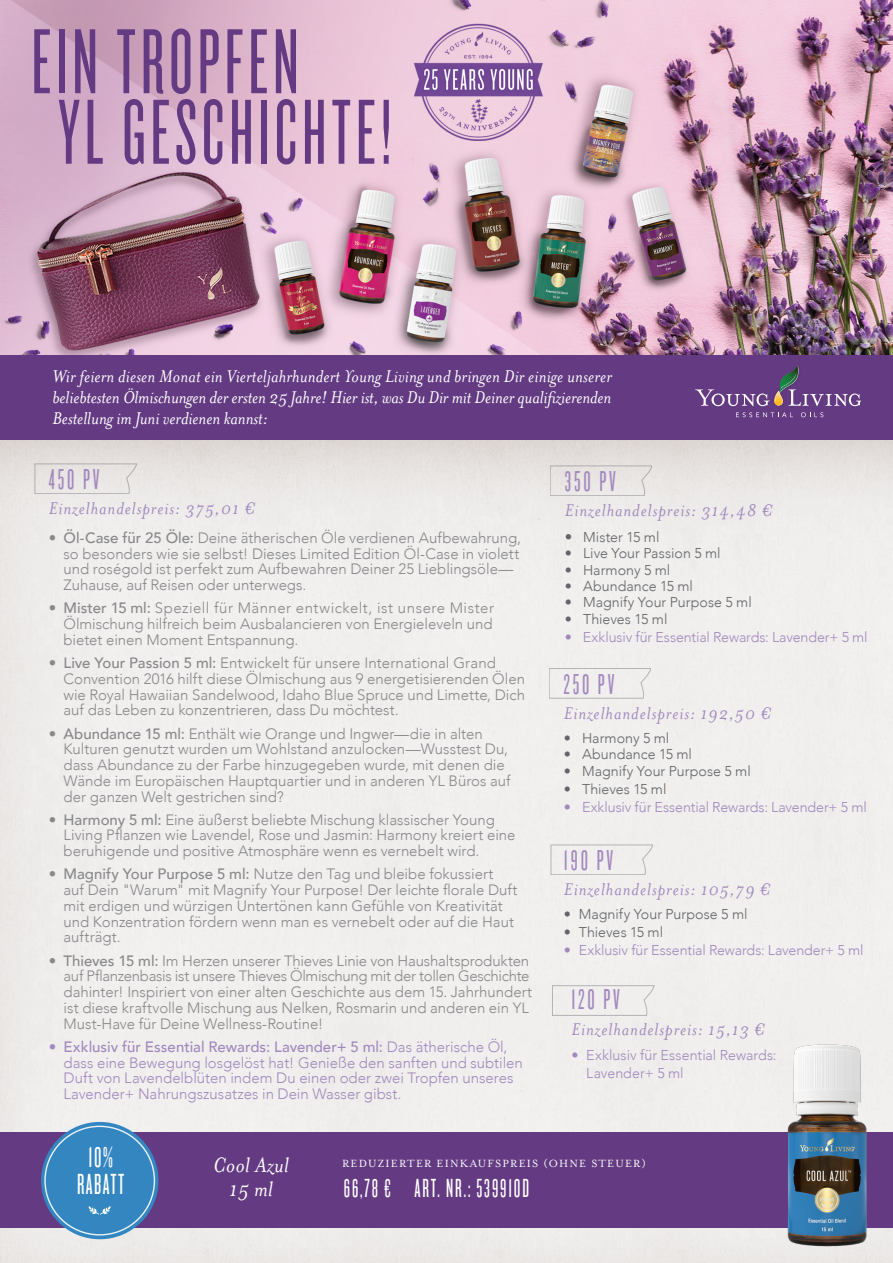
<style>
.page{position:relative;width:893px;height:1263px;background:#fff}
.page>*{position:absolute;margin:0;border:0;box-sizing:border-box;transform-origin:0 0}
.t1{font:96px/70.5px "Knockout 26 Junior Flywght";letter-spacing:.05em;color:#643b83}
.t2{font:30px "Knockout 26 Junior Flywght";letter-spacing:.05em;color:#fff}
.t3{font:29.7px "Knockout 26 Junior Flywght";letter-spacing:.1em;color:#a288be}
.t4{font:27px "Knockout 26 Junior Flywght";letter-spacing:.07em;color:#fff}
.t5{font:italic 24px/24px "Mrs Eaves OT";letter-spacing:.02em;color:#fff;text-align:center}
.t6{font:italic 19.5px/21px "Mrs Eaves OT";color:#fff}
.t7{font:italic 19.5px "Mrs Eaves OT";letter-spacing:.05em;color:#a288be}
.t8{font:300 15px/15.8px "Avenir";color:#88888c}
.t9{font:300 15px/15.8px "Avenir";color:#a288be}
.t10{font:300 14.25px "Avenir";color:#63656a}
.t11{font:300 14.25px/18px "Avenir";letter-spacing:-.005em;color:#a288be}
.t12{font:12px "Mrs Eaves OT";letter-spacing:.1em;color:#fff}
.s1{font-weight:500}
.s2{font-size:15px}
</style>
<div class="page">
<img style="left:0;top:0;width:892px;height:356px">
<div style="left:0;top:440px;width:893px;height:823px;background:#f0efed"></div>
<div style="left:0;top:1132px;width:893px;height:96px;background:#643b83"></div>
<div style="left:41px;top:1122px;width:117px;height:117px;background:#3486c1;border-radius:50%"></div>
<svg style="left:88px;top:1206px;width:23px;height:9px"></svg>
<svg style="left:35px;top:464px;width:102px;height:30px;background:#e5e2e1"></svg>
<svg style="left:551px;top:845px;width:102px;height:30px"></svg>
<div style="left:552px;top:986px;width:102px;height:29px;background:#f0efed"></div>
<svg style="left:549px;top:668px;width:102px;height:30px"></svg>
<svg style="left:550px;top:466px;width:102px;height:30px;background:#e5e2e1"></svg>
<div style="left:0;top:356px;width:893px;height:84px;background:#643b83"></div>
<svg style="left:695px;top:365px;width:166px;height:41px"></svg>
<svg style="left:736px;top:412px;width:57px;height:5px"></svg>
<svg style="left:801px;top:412px;width:22px;height:5px"></svg>
<img style="left:787px;top:1044px;width:80px;height:202px">
<p class="t1" style="left:32px;top:25px;width:362px">EIN TROPFEN<br>YL GESCHICHTE!</p>
<p class="t6" style="left:52px;top:366px;width:561px">Wir feiern diesen Monat ein Vierteljahrhundert Young Living und bringen Dir einige unserer</p>
<p class="t6" style="left:52px;top:387px;width:560px">beliebtesten Ölmischungen der ersten 25 Jahre! Hier ist, was Du Dir mit Deiner qualifizierenden<br>Bestellung im Juni verdienen kannst:</p>
<p class="t3" style="left:49px;top:463px;width:52px">450 PV</p>
<p class="t7" style="left:49px;top:497px;width:208px">Einzelhandelspreis: 375,01 €</p>
<p class="t8" style="left:64px;top:530px;width:459px;text-indent:-15px"><span class="s1">• Öl-Case für 25 Öle:</span> Deine ätherischen Öle verdienen Aufbewahrung, so besonders wie sie selbst! Dieses Limited Edition Öl-Case in violett und roségold ist perfekt zum Aufbewahren Deiner 25 Lieblingsöle— Zuhause, auf Reisen oder unterwegs.</p>
<p class="t8" style="left:64px;top:600px;width:432px;text-align:justify;text-indent:-15px"><span class="s1">• Mister 15 ml:</span> Speziell für Männer entwickelt, ist unsere Mister Ölmischung hilfreich beim Ausbalancieren von Energieleveln und bietet einen Moment Entspannung.</p>
<p class="t8" style="left:64px;top:655px;width:463px;text-indent:-15px"><span class="s1">• Live Your Passion 5 ml:</span> Entwickelt für unsere International Grand Convention 2016 hilft diese Ölmischung aus 9 energetisierenden Ölen wie Royal Hawaiian Sandelwood, Idaho Blue Spruce und Limette, Dich auf das Leben zu konzentrieren, dass Du möchtest.</p>
<p class="t8" style="left:64px;top:725px;width:449px;text-indent:-15px"><span class="s1">• Abundance 15 ml:</span> Enthält wie Orange und Ingwer—die in alten Kulturen genutzt wurden um Wohlstand anzulocken—Wusstest Du, dass Abundance zu der Farbe hinzugegeben wurde, mit denen die Wände im Europäischen Hauptquartier und in anderen YL Büros auf der ganzen Welt gestrichen sind?</p>
<p class="t8" style="left:64px;top:812px;width:453px;text-indent:-15px"><span class="s1">• Harmony 5 ml:</span> Eine äußerst beliebte Mischung klassischer Young<br>Living Pflanzen wie Lavendel, Rose und Jasmin: Harmony kreiert eine beruhigende und positive Atmosphäre wenn es vernebelt wird.</p>
<p class="t8" style="left:64px;top:866px;width:456px;text-indent:-15px"><span class="s1">• Magnify Your Purpose 5 ml:</span> Nutze den Tag und bleibe fokussiert auf Dein "Warum" mit Magnify Your Purpose! Der leichte florale Duft mit erdigen und würzigen Untertönen kann Gefühle von Kreativität und Konzentration fördern wenn man es vernebelt oder auf die Haut aufträgt.</p>
<p class="t8" style="left:64px;top:952px;width:470px;text-indent:-15px"><span class="s1">• Thieves 15 ml:</span> Im Herzen unserer Thieves Linie von Haushaltsprodukten auf Pflanzenbasis ist unsere Thieves Ölmischung mit der tollen Geschichte dahinter! Inspiriert von einer alten Geschichte aus dem 15. Jahrhundert ist diese kraftvolle Mischung aus Nelken, Rosmarin und anderen ein YL Must-Have für Deine Wellness-Routine!</p>
<p class="t9" style="left:64px;top:1039px;width:461px;text-indent:-15px"><span class="s1">• Exklusiv für Essential Rewards: Lavender+ 5 ml:</span> Das ätherische Öl, dass eine Bewegung losgelöst hat! Genieße den sanften und subtilen Duft von Lavendelblüten indem Du einen oder zwei Tropfen unseres Lavender+ Nahrungszusatzes in Dein Wasser gibst.</p>
<p class="t3" style="left:565px;top:465px;width:53px">350 PV</p>
<p class="t7" style="left:565px;top:500px;width:209px">Einzelhandelspreis: 314,48 €</p>
<p class="t10" style="left:565px;top:528px;width:96px"><span class="s2">•</span> Mister 15 ml</p>
<p class="t10" style="left:565px;top:545px;width:157px">• Live Your Passion 5 ml</p>
<p class="t10" style="left:565px;top:561px;width:107px">• Harmony 5 ml</p>
<p class="t10" style="left:565px;top:578px;width:130px">• Abundance 15 ml</p>
<p class="t10" style="left:565px;top:594px;width:189px">• Magnify Your Purpose 5 ml</p>
<p class="t10" style="left:565px;top:610px;width:104px">• Thieves 15 ml</p>
<p class="t11" style="left:565px;top:628px;width:304px">• Exklusiv für Essential Rewards: Lavender+ 5 ml</p>
<p class="t3" style="left:564px;top:667px;width:52px">250 PV</p>
<p class="t7" style="left:564px;top:702px;width:209px">Einzelhandelspreis: 192,50 €</p>
<p class="t10" style="left:564px;top:729px;width:107px">• Harmony 5 ml</p>
<p class="t10" style="left:564px;top:746px;width:130px">• Abundance 15 ml</p>
<p class="t10" style="left:564px;top:762px;width:189px">• Magnify Your Purpose 5 ml</p>
<p class="t10" style="left:564px;top:780px;width:104px">• Thieves 15 ml</p>
<p class="t11" style="left:564px;top:798px;width:305px">• Exklusiv für Essential Rewards: Lavender+ 5 ml</p>
<p class="t3" style="left:564px;top:844px;width:51px">190 PV</p>
<p class="t7" style="left:564px;top:879px;width:208px">Einzelhandelspreis: 105,79 €</p>
<p class="t10" style="left:564px;top:906px;width:185px">• Magnify Your Purpose 5 ml</p>
<p class="t10" style="left:564px;top:924px;width:101px">• Thieves 15 ml</p>
<p class="t11" style="left:564px;top:941px;width:301px">• Exklusiv für Essential Rewards: Lavender+ 5 ml</p>
<p class="t3" style="left:571px;top:983px;width:50px">120 PV</p>
<p class="t7" style="left:571px;top:1018px;width:195px">Einzelhandelspreis: 15,13 €</p>
<p class="t11" style="left:586px;top:1046px;width:192px;text-indent:-15px">• Exklusiv für Essential Rewards:<br>Lavender+ 5 ml</p>
<p class="t2" style="left:89px;top:1140px;width:26px">10%</p>
<p class="t12" style="left:342px;top:1156px;width:305px">REDUZIERTER EINKAUFSPREIS (OHNE STEUER)</p>
<p class="t2" style="left:77px;top:1167px;width:49px">RABATT</p>
<p class="t5" style="left:213px;top:1153px;width:77px">Cool Azul<br>15 ml</p>
<p class="t4" style="left:344px;top:1173px;width:187px">66,78 € ART. NR.: 539910D</p>
</div>
